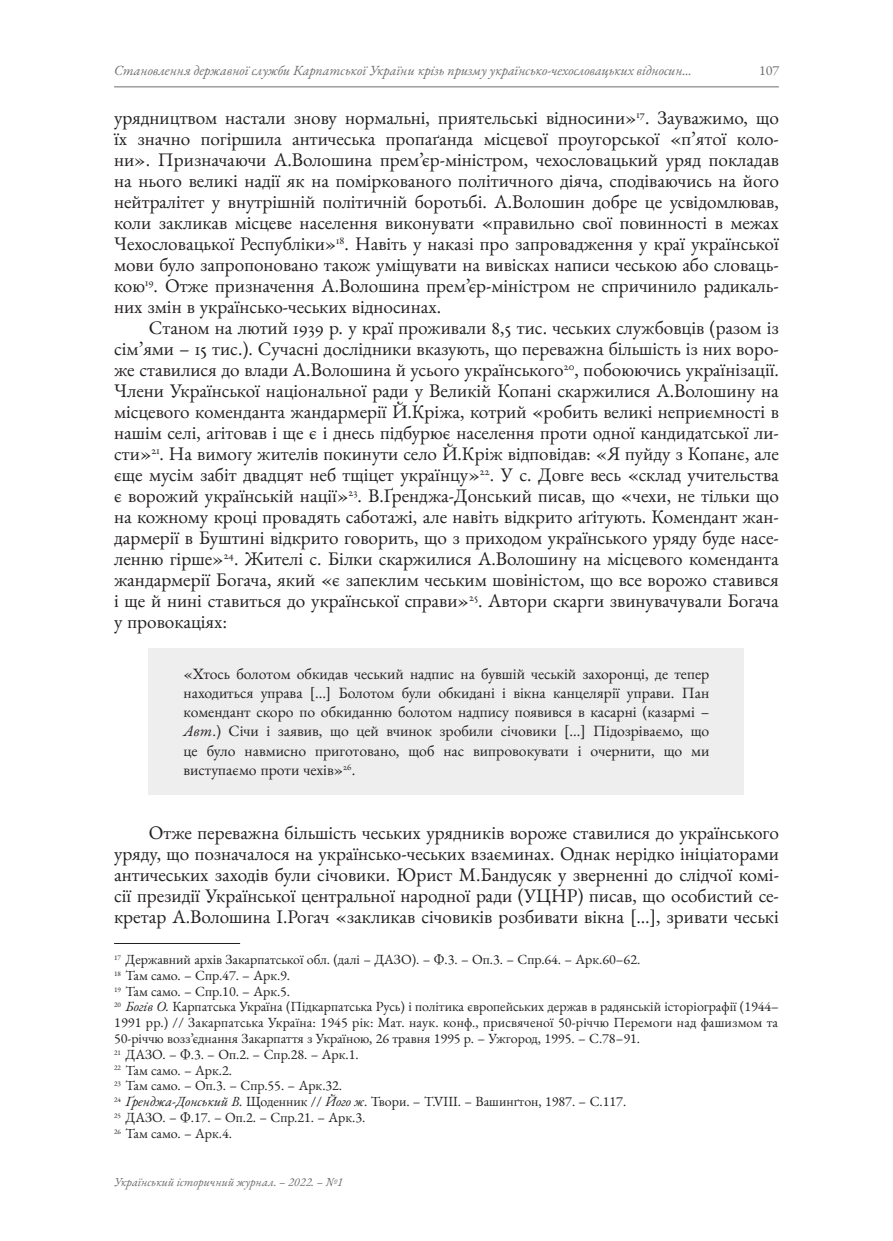
<style>
.page{position:relative;width:893px;height:1241px;background:#fff}
.page>*{position:absolute;margin:0;border:0;box-sizing:border-box;transform-origin:0 0}
.t1{font:19.25px/21px "EB Garamond";color:#231f20;text-align:justify}
.t2{font:15.75px/19.2px "EB Garamond";color:#231f20;text-align:justify}
.t3{font:14px/15.8px "EB Garamond";color:#231f20}
.t4{font:italic 14px "EB Garamond";color:#6c6d70}
.t5{font:14px "EB Garamond";color:#6c6d70}
.t6{font:italic 12.25px "EB Garamond";color:#6c6d70}
.s1{font-style:italic}
</style>
<div class="page">
<hr style="left:114px;top:87px;width:665px;height:1px;background:#6c6d70">
<div style="left:149px;top:647px;width:595px;height:147px;background:#eeeeef"></div>
<hr style="left:114px;top:942px;width:126px;height:1px;background:#231f20">
<p class="t4" style="left:114px;top:61px;width:579px">Становлення державної служби Карпатської України крізь призму українсько-чехословацьких відносин...</p>
<p class="t5" style="left:759px;top:61px;width:22px">107</p>
<p class="t1" style="left:114px;top:107px;width:666px">урядництвом настали знову нормальні, приятельські відносини»<sup>17</sup>. Зауважимо, що їх значно погіршила античеська пропаґанда місцевої проугорської «п’ятої коло&shy;ни». Призначаючи А.Волошина прем’єр-міністром, чехословацький уряд покладав на нього великі надії як на поміркованого політичного діяча, сподіваючись на його нейтралітет у внутрішній політичній боротьбі. А.Волошин добре це усвідомлював, коли закликав місцеве населення виконувати «правильно свої повинності в межах Чехословацької Республіки»<sup>18</sup>. Навіть у наказі про запровадження у краї української мови було запропоновано також уміщувати на вивісках написи чеською або словаць&shy;кою<sup>19</sup>. Отже призначення А.Волошина прем’єр-міністром не спричинило радикаль&shy;них змін в українсько-чеських відносинах.</p>
<p class="t1" style="left:114px;top:317px;width:666px;text-indent:35px">Станом на лютий 1939 р. у краї проживали 8,5 тис. чеських службовців (разом із сім’ями – 15 тис.). Сучасні дослідники вказують, що переважна більшість із них воро&shy;же ставилися до влади А.Волошина й усього українського<sup>20</sup>, побоюючись українізації.<br>Члени Української національної ради у Великій Копані скаржилися А.Волошину на місцевого коменданта жандармерії Й.Кріжа, котрий «робить великі неприємності в нашім селі, агітовав і ще є і днесь підбурює населення проти одної кандидатської ли&shy;сти»<sup>21</sup>. На вимогу жителів покинути село Й.Кріж відповідав: «Я пуйду з Копанє, але єще мусім забіт двадцят неб тщіцет українцу»<sup>22</sup>. У с. Довге весь «склад учительства є ворожий українській нації»<sup>23</sup>. В.Ґренджа-Донський писав, що «чехи, не тільки що на кожному кроці провадять саботажі, але навіть відкрито аґітують. Комендант жан&shy;дармерії в Буштині відкрито говорить, що з приходом українського уряду буде насе&shy;ленню гірше»<sup>24</sup>. Жителі с. Білки скаржилися А.Волошину на місцевого коменданта жандармерії Богача, який «є запеклим чеським шовіністом, що все ворожо ставився і ще й нині ставиться до української справи»<sup>25</sup>. Автори скарги звинувачували Богача у провокаціях:</p>
<p class="t2" style="left:184px;top:663px;width:527px">«Хтось болотом обкидав чеський надпис на бувшій чеській захоронці, де тепер находиться управа [...] Болотом були обкидані і вікна канцелярії управи. Пан комендант скоро по обкиданню болотом надпису появився в касарні (казармі – <span class="s1">Авт</span>.) Січи і заявив, що цей вчинок зробили січовики [...] Підозріваємо, що це було навмисно приготовано, щоб нас випровокувати і очернити, що ми виступаємо проти чехів»<sup>26</sup>.</p>
<p class="t1" style="left:114px;top:821px;width:666px;text-indent:35px">Отже переважна більшість чеських урядників вороже ставилися до українського уряду, що позначалося на українсько-чеських взаєминах. Однак нерідко ініціаторами античеських заходів були січовики. Юрист М.Бандусяк у зверненні до слідчої комі&shy;сії президії Української центральної народної ради (УЦНР) писав, що особистий се&shy;кретар А.Волошина І.Рогач «закликав січовиків розбивати вікна […], зривати чеські</p>
<p class="t3" style="left:114px;top:951px;width:666px"><sup>17</sup> Державний архів Закарпатської обл. (далі – ДАЗО). – Ф.3. – Оп.3. – Спр.64. – Арк.60–62.<br><sup>18</sup> Там само. – Спр.47. – Арк.9.<br><sup>19</sup> Там само. – Спр.10. – Арк.5.<br><sup>20</sup> <span class="s1">Богів О.</span> Карпатська Україна (Підкарпатська Русь) і політика європейських держав в радянській історіографії (1944– 1991 рр.) // Закарпатська Україна: 1945 рік: Мат. наук. конф., присвяченої 50-річчю Перемоги над фашизмом та 50-річчю возз’єднання Закарпаття з Україною, 26 травня 1995 р. – Ужгород, 1995. – С.78–91.<br><sup>21</sup> ДАЗО. – Ф.3. – Оп.2. – Спр.28. – Арк.1.<br><sup>22</sup> Там само. – Арк.2.<br><sup>23</sup> Там само. – Оп.3. – Спр.55. – Арк.32.<br><sup>24</sup> <span class="s1">Ґренджа-Донський В.</span> Щоденник // <span class="s1">Його ж</span>. Твори. – Т.VIII. – Вашинґтон, 1987. – С.117.<br><sup>25</sup> ДАЗО. – Ф.17. – Оп.2. – Спр.21. – Арк.3.<br><sup>26</sup> Там само. – Арк.4.</p>
<p class="t6" style="left:114px;top:1173px;width:230px">Український історичний журнал. – 2022. – №1</p>
</div>
